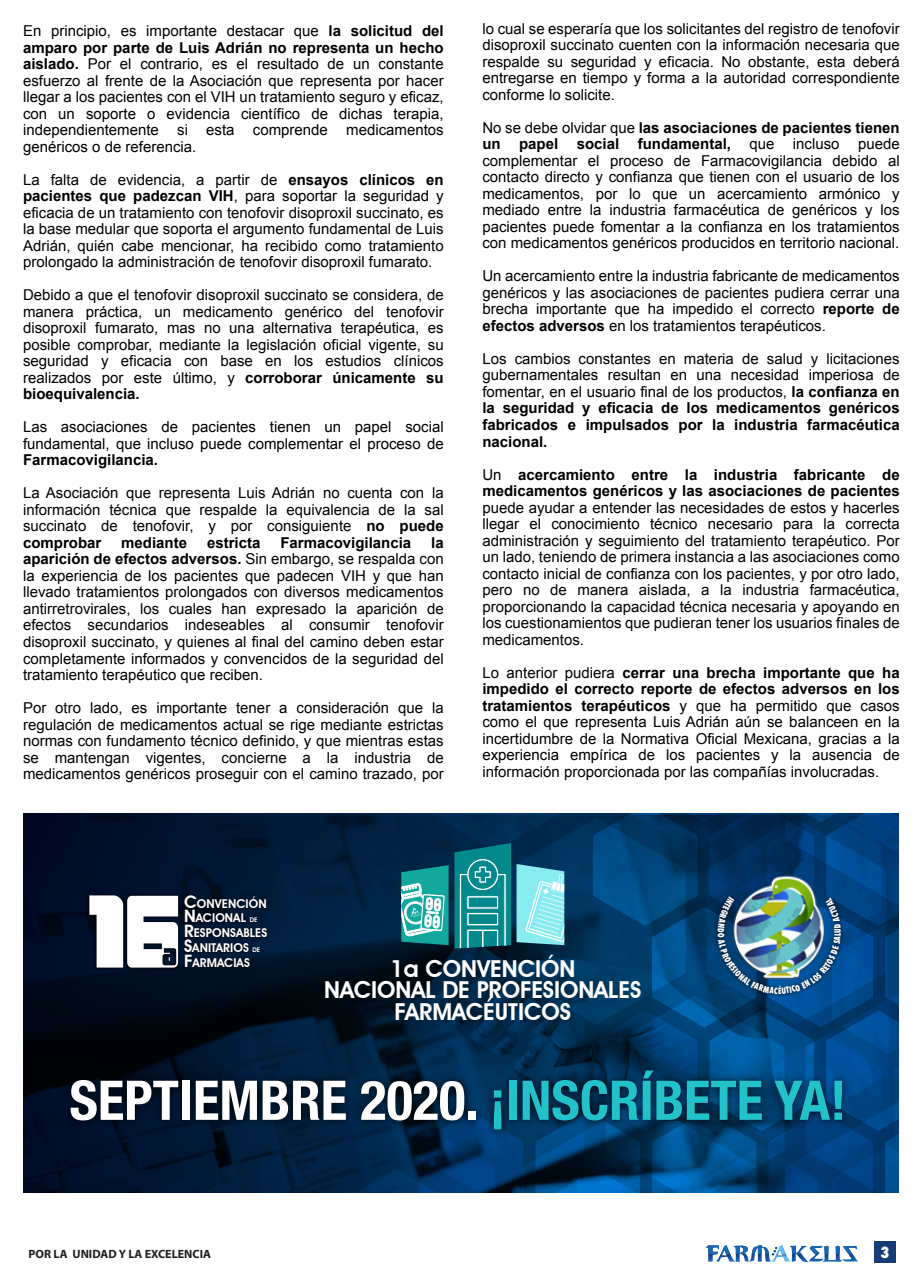
<style>
.page{position:relative;width:918px;height:1274px;background:#fff}
.page>*{position:absolute;margin:0;border:0;box-sizing:border-box;transform-origin:0 0}
.t1{font:700 condensed 54.75px "Helvetica Neue";color:#fff}
.t2{font:600 23.4px/21.5px "Avant Garde IT Cby BT";color:#fff;text-align:center}
.t3{font:15px/16.5px "Arial";color:#000;text-align:justify}
.t4{font:700 15px/16.5px "Arial";color:#000}
.t5{font:800 condensed 15px "Futura";color:#fff}
.t6{font:600 12.15px/14.7px "Avant Garde IT Cby BT";letter-spacing:.005em;color:#fff}
.t7{font:700 12px "Myriad Pro";color:#231f20}
.t8{font:800 condensed 8.4px "Futura";color:#fff;scale:.87 1}
.s1{font-weight:700}
.s2{font-weight:400}
.s3{font-size:17.1px}
.s4{font-size:6.45px}
.s5{color:#23c1ca}
</style>
<div class="page">
<img style="left:23px;top:815px;width:66px;height:377px">
<img style="left:84px;top:888px;width:5px;height:88px">
<img style="left:58px;top:1059px;width:31px;height:90px">
<div style="left:874px;top:1241px;width:22px;height:21px;background:#163b77"></div>
<svg style="left:706px;top:1245px;width:152px;height:16px"></svg>
<svg style="left:734px;top:1245px;width:15px;height:7px"></svg>
<svg style="left:89px;top:814px;width:809px;height:378px;background:#0b3657"></svg>
<p class="t3" style="left:23px;top:23px;width:422px">En principio, es importante destacar que <span class="s1">la solicitud del amparo por parte de Luis Adrián no representa un hecho aislado.</span> Por el contrario, es el resultado de un constante esfuerzo al frente de la Asociación que representa por hacer llegar a los pacientes con el VIH un tratamiento seguro y eficaz, con un soporte o evidencia científico de dichas terapia, independientemente si esta comprende medicamentos genéricos o de referencia.</p>
<p class="t3" style="left:23px;top:171px;width:422px">La falta de evidencia, a partir de <span class="s1">ensayos clínicos en pacientes que padezcan VIH</span>, para soportar la seguridad y eficacia de un tratamiento con tenofovir disoproxil succinato, es la base medular que soporta el argumento fundamental de Luis Adrián, quién cabe mencionar, ha recibido como tratamiento prolongado la administración de tenofovir disoproxil fumarato.</p>
<p class="t3" style="left:23px;top:287px;width:422px">Debido a que el tenofovir disoproxil succinato se considera, de manera práctica, un medicamento genérico del tenofovir disoproxil fumarato, mas no una alternativa terapéutica, es posible comprobar, mediante la legislación oficial vigente, su seguridad y eficacia con base en los estudios clínicos realizados por este último, y <span class="s1">corroborar únicamente su bioequivalencia.</span></p>
<p class="t3" style="left:23px;top:419px;width:422px">Las asociaciones de pacientes tienen un papel social fundamental, que incluso puede complementar el proceso de</p>
<p class="t4" style="left:23px;top:452px;width:137px">Farmacovigilancia.</p>
<p class="t3" style="left:23px;top:485px;width:422px">La Asociación que representa Luis Adrián no cuenta con la información técnica que respalde la equivalencia de la sal succinato de tenofovir, y por consiguiente <span class="s1">no puede comprobar</span></p>
<p class="t3" style="left:23px;top:534px;width:422px;text-indent:408px"><span class="s1">la aparición de efectos adversos.</span> Sin embargo, se respalda con la experiencia de los pacientes que padecen VIH y que han llevado tratamientos prolongados con diversos medicamentos antirretrovirales, los cuales han expresado la aparición de efectos secundarios indeseables al consumir tenofovir disoproxil succinato, y quienes al final del camino deben estar completamente informados y convencidos de la seguridad del tratamiento terapéutico que reciben.</p>
<p class="t3" style="left:23px;top:699px;width:422px">Por otro lado, es importante tener a consideración que la regulación de medicamentos actual se rige mediante estrictas normas con fundamento técnico definido, y que mientras estas se mantengan vigentes, concierne a la industria de medicamentos genéricos proseguir con el camino trazado, por</p>
<p class="t4" style="left:121px;top:535px;width:67px">mediante</p>
<p class="t4" style="left:207px;top:535px;width:55px">estricta</p>
<p class="t4" style="left:280px;top:535px;width:132px">Farmacovigilancia</p>
<p class="t3" style="left:482px;top:20px;width:419px">lo cual se esperaría que los solicitantes del registro de tenofovir disoproxil succinato cuenten con la información necesaria que respalde su seguridad y eficacia. No obstante, esta deberá entregarse en tiempo y forma a la autoridad correspondiente conforme lo solicite.</p>
<p class="t3" style="left:482px;top:119px;width:419px">No se debe olvidar que <span class="s1">las asociaciones de pacientes tienen un papel social fundamental,</span> que incluso puede complementar el proceso de Farmacovigilancia debido al contacto directo y confianza que tienen con el usuario de los medicamentos, por lo que un acercamiento armónico y mediado entre la industria farmacéutica de genéricos y los pacientes puede fomentar a la confianza en los tratamientos con medicamentos genéricos producidos en territorio nacional.</p>
<p class="t3" style="left:482px;top:268px;width:419px">Un acercamiento entre la industria fabricante de medicamentos genéricos y las asociaciones de pacientes pudiera cerrar una brecha importante que ha impedido el correcto <span class="s1">reporte de efectos adversos</span> en los tratamientos terapéuticos.</p>
<p class="t3" style="left:482px;top:350px;width:419px">Los cambios constantes en materia de salud y licitaciones gubernamentales resultan en una necesidad imperiosa de fomentar, en el usuario final de los productos, <span class="s1">la confianza en la seguridad y eficacia de los medicamentos genéricos fabricados e impulsados por la industria farmacéutica nacional.</span></p>
<p class="t4" style="left:482px;top:466px;width:419px"><span class="s2">Un</span> acercamiento entre la industria fabricante de medicamentos genéricos y las asociaciones de pacientes</p>
<p class="t3" style="left:482px;top:499px;width:419px">puede ayudar a entender las necesidades de estos y hacerles llegar el conocimiento técnico necesario para la correcta administración y seguimiento del tratamiento terapéutico. Por un lado, teniendo de primera instancia a las asociaciones como contacto inicial de confianza con los pacientes, y por otro lado, pero no de manera aislada, a la industria farmacéutica, proporcionando la capacidad técnica necesaria y apoyando en los cuestionamientos que pudieran tener los usuarios finales de medicamentos.</p>
<p class="t3" style="left:482px;top:664px;width:419px">Lo anterior pudiera <span class="s1">cerrar una brecha importante que ha impedido el correcto reporte de efectos adversos en los tratamientos terapéuticos</span> y que ha permitido que casos como el que representa Luis Adrián aún se balanceen en la incertidumbre de la Normativa Oficial Mexicana, gracias a la experiencia empírica de los pacientes y la ausencia de información proporcionada por las compañías involucradas.</p>
<p class="t6" style="left:184px;top:896px;width:85px"><span class="s3">C</span>ONVENCIÓN<br><span class="s3">N</span>ACIONAL <span class="s4">DE<br></span><span class="s3">R</span>ESPONSABLES<br><span class="s3">S</span>ANITARIOS <span class="s4">DE<br></span><span class="s3">F</span>ARMACIAS</p>
<h2 class="t2" style="left:324px;top:957px;width:319px">1a CONVENCIÓN<br>NACIONAL DE PROFESIONALES<br>FARMACÉUTICOS</h2>
<p class="t8" style="left:778px;top:985px;width:6px">É</p>
<h1 class="t1" style="left:69px;top:1054px;width:778px">SEPTIEMBRE 2020. <span class="s5">¡INSCRÍBETE YA!</span></h1>
<p class="t7" style="left:28px;top:1245px;width:184px">POR LA UNIDAD Y LA EXCELENCIA</p>
<p class="t5" style="left:880px;top:1241px;width:11px">3</p>
</div>
